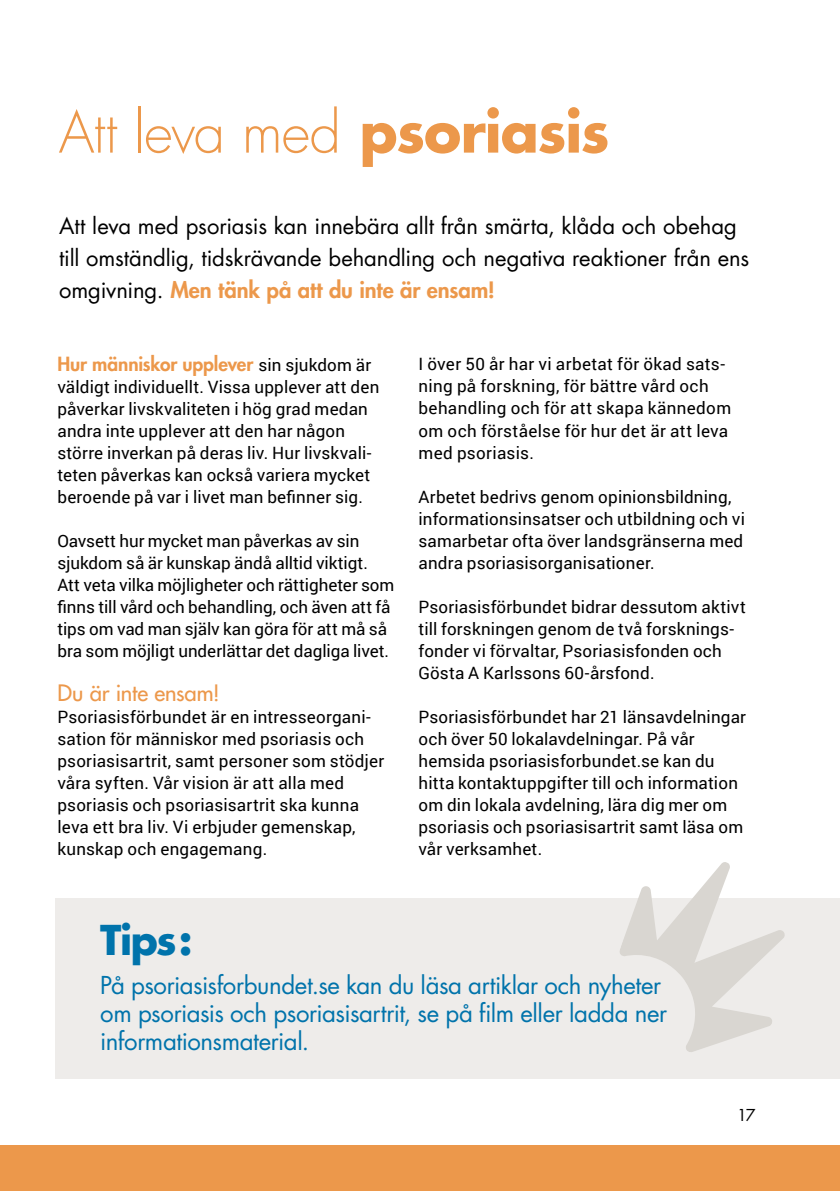
<style>
.page{position:relative;width:840px;height:1191px;background:#fff}
.page>*{position:absolute;margin:0;border:0;box-sizing:border-box;transform-origin:0 0}
.t1{font:300 56px "Futura Std";letter-spacing:-.02em;color:#ec984b}
.t2{font:700 40px "Futura Std";color:#0073ab}
.t3{font:24px/28px "Futura Std";letter-spacing:-.015em;color:#0073ab}
.t4{font:22px/32px "Futura Std";letter-spacing:-.005em;color:#000}
.t5{font:500 22px "Futura Std";letter-spacing:-.005em;color:#ec984b}
.t6{font:800 19px "Futura Std";letter-spacing:-.005em;color:#ec984b}
.t7{font:17px/22px "Roboto";letter-spacing:.01em;color:#000}
.t8{font:16px "Futura Std";color:#000}
.s1{font-weight:700}
.s2{font-weight:800;color:#ec984b}
.s3{font-family:"Roboto";font-weight:400;font-size:17px;color:#000}
</style>
<div class="page">
<div style="left:55px;top:898px;width:784px;height:180px;background:#eeecea"></div>
<div style="left:0;top:1145px;width:839px;height:46px;background:#ec984b"></div>
<svg style="left:620px;top:862px;width:164px;height:190px"></svg>
<h1 class="t1" style="left:59px;top:98px;width:552px">Att leva med <span class="s1">psoriasis</span></h1>
<p class="t4" style="left:59px;top:210px;width:691px">Att leva med psoriasis kan innebära allt från smärta, klåda och obehag till omständlig, tidskrävande behandling och negativa reaktioner från ens omgivning. <span class="s2">Men tänk på att du inte är ensam!</span></p>
<p class="t6" style="left:57px;top:351px;width:315px">Hur människor upplever <span class="s3">sin sjukdom är</span></p>
<p class="t7" style="left:57px;top:375px;width:323px">väldigt individuellt. Vissa upplever att den påverkar livskvaliteten i hög grad medan andra inte upplever att den har någon större inverkan på deras liv. Hur livskvali&shy;teten påverkas kan också variera mycket beroende på var i livet man befinner sig.</p>
<p class="t7" style="left:57px;top:529px;width:338px">Oavsett hur mycket man påverkas av sin sjukdom så är kunskap ändå alltid viktigt.<br>Att veta vilka möjligheter och rättigheter som finns till vård och behandling, och även att få tips om vad man själv kan göra för att må så bra som möjligt underlättar det dagliga livet.</p>
<p class="t5" style="left:57px;top:678px;width:164px">Du är inte ensam!</p>
<p class="t7" style="left:57px;top:705px;width:328px">Psoriasisförbundet är en intresseorgani&shy;sation för människor med psoriasis och psoriasisartrit, samt personer som stödjer våra syften. Vår vision är att alla med psoriasis och psoriasisartrit ska kunna leva ett bra liv. Vi erbjuder gemenskap, kunskap och engagemang.</p>
<p class="t7" style="left:418px;top:353px;width:314px">I över 50 år har vi arbetat för ökad sats&shy;ning på forskning, för bättre vård och behandling och för att skapa kännedom om och förståelse för hur det är att leva med psoriasis.</p>
<p class="t7" style="left:418px;top:485px;width:328px">Arbetet bedrivs genom opinionsbildning, informationsinsatser och utbildning och vi samarbetar ofta över landsgränserna med andra psoriasisorganisationer.</p>
<p class="t7" style="left:418px;top:595px;width:329px">Psoriasisförbundet bidrar dessutom aktivt till forskningen genom de två forsknings&shy;fonder vi förvaltar, Psoriasisfonden och Gösta A Karlssons 60-årsfond.</p>
<p class="t7" style="left:418px;top:705px;width:329px">Psoriasisförbundet har 21 länsavdelningar och över 50 lokalavdelningar. På vår hemsida psoriasisforbundet.se kan du hitta kontaktuppgifter till och information om din lokala avdelning, lära dig mer om psoriasis och psoriasisartrit samt läsa om vår verksamhet.</p>
<h2 class="t2" style="left:100px;top:913px;width:94px">Tips:</h2>
<h3 class="t3" style="left:100px;top:971px;width:568px">På psoriasisforbundet.se kan du läsa artiklar och nyheter om psoriasis och psoriasisartrit, se på film eller ladda ner informationsmaterial.</h3>
<p class="t8" style="left:736px;top:1104px;width:20px">17</p>
</div>
